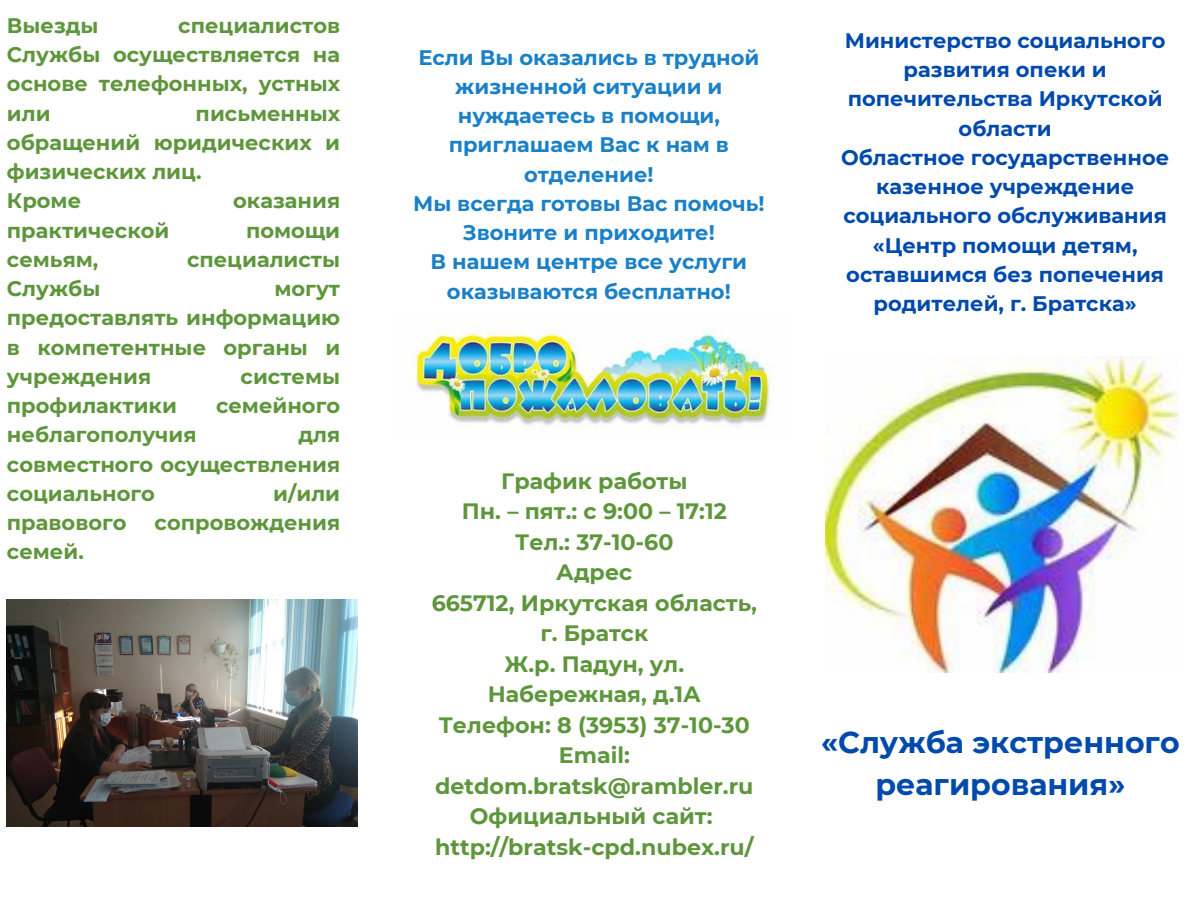
<style>
.page{position:relative;width:1188px;height:918px;background:#fff}
.page>*{position:absolute;margin:0;border:0;box-sizing:border-box;transform-origin:0 0}
.t1{font:700 30px/41.7px "Montserrat";color:#004aad;text-align:center}
.t2{font:700 22.2px/30.5px "Montserrat";color:#5e963c;text-align:center}
.t3{font:700 21px/29.2px "Montserrat";color:#5e963c;text-align:justify}
.t4{font:700 21px/29.2px "Montserrat";color:#004aad;text-align:center}
.t5{font:700 21px/29.2px "Montserrat";color:#1a80c7;text-align:center}
</style>
<div class="page">
<img style="left:7px;top:599px;width:351px;height:228px">
<img style="left:825px;top:357px;width:353px;height:316px">
<img style="left:409px;top:324px;width:365px;height:105px">
<p class="t3" style="left:7px;top:11px;width:93px">Выезды</p>
<p class="t3" style="left:7px;top:11px;width:335px;text-indent:171px">специалистов Службы осуществляется на основе телефонных, устных или</p>
<p class="t3" style="left:7px;top:98px;width:335px;text-indent:189px">письменных обращений юридических и физических лиц.</p>
<p class="t3" style="left:7px;top:186px;width:76px">Кроме</p>
<p class="t3" style="left:233px;top:186px;width:109px">оказания</p>
<p class="t3" style="left:7px;top:215px;width:164px">практической</p>
<p class="t3" style="left:246px;top:215px;width:96px">помощи</p>
<p class="t3" style="left:7px;top:245px;width:93px">семьям,</p>
<p class="t3" style="left:187px;top:245px;width:155px">специалисты</p>
<p class="t3" style="left:7px;top:274px;width:95px">Службы</p>
<p class="t3" style="left:7px;top:274px;width:335px;text-indent:268px">могут предоставлять информацию в компетентные органы и учреждения</p>
<p class="t3" style="left:241px;top:362px;width:101px">системы</p>
<p class="t3" style="left:7px;top:391px;width:172px">профилактики</p>
<p class="t3" style="left:216px;top:391px;width:126px">семейного</p>
<p class="t3" style="left:7px;top:420px;width:191px">неблагополучия</p>
<p class="t3" style="left:7px;top:420px;width:335px;text-indent:291px">для совместного осуществления социального</p>
<p class="t3" style="left:273px;top:479px;width:68px">и/или</p>
<p class="t3" style="left:7px;top:508px;width:121px">правового</p>
<p class="t3" style="left:155px;top:508px;width:187px">сопровождения</p>
<p class="t3" style="left:7px;top:537px;width:78px">семей.</p>
<p class="t5" style="left:418px;top:42px;width:342px">Если Вы оказались в трудной жизненной ситуации и нуждаетесь в помощи, приглашаем Вас к нам в отделение!</p>
<p class="t5" style="left:413px;top:189px;width:353px">Мы всегда готовы Вас помочь!</p>
<p class="t5" style="left:463px;top:218px;width:253px">Звоните и приходите!</p>
<p class="t5" style="left:431px;top:247px;width:318px">В нашем центре все услуги оказываются бесплатно!</p>
<p class="t4" style="left:845px;top:26px;width:322px">Министерство социального развития опеки и попечительства Иркутской области</p>
<p class="t4" style="left:841px;top:143px;width:330px">Областное государственное казенное учреждение социального обслуживания</p>
<p class="t4" style="left:846px;top:230px;width:319px">«Центр помощи детям, оставшимся без попечения родителей, г. Братска»</p>
<p class="t2" style="left:501px;top:466px;width:188px">График работы</p>
<p class="t2" style="left:462px;top:496px;width:267px">Пн. – пят.: с 9:00 – 17:12</p>
<p class="t2" style="left:515px;top:527px;width:160px">Тел.: 37-10-60</p>
<p class="t2" style="left:556px;top:557px;width:78px">Адрес</p>
<p class="t2" style="left:432px;top:588px;width:327px">665712, Иркутская область, г. Братск</p>
<p class="t2" style="left:488px;top:649px;width:215px">Ж.р. Падун, ул.<br>Набережная, д.1А</p>
<p class="t2" style="left:439px;top:710px;width:313px">Телефон: 8 (3953) 37-10-30</p>
<p class="t2" style="left:435px;top:740px;width:320px">Email: detdom.bratsk@rambler.ru</p>
<p class="t2" style="left:470px;top:801px;width:244px">Официальный сайт:</p>
<p class="t2" style="left:435px;top:832px;width:320px">http://bratsk-cpd.nubex.ru/</p>
<h1 class="t1" style="left:821px;top:722px;width:360px">«Служба экстренного реагирования»</h1>
</div>
